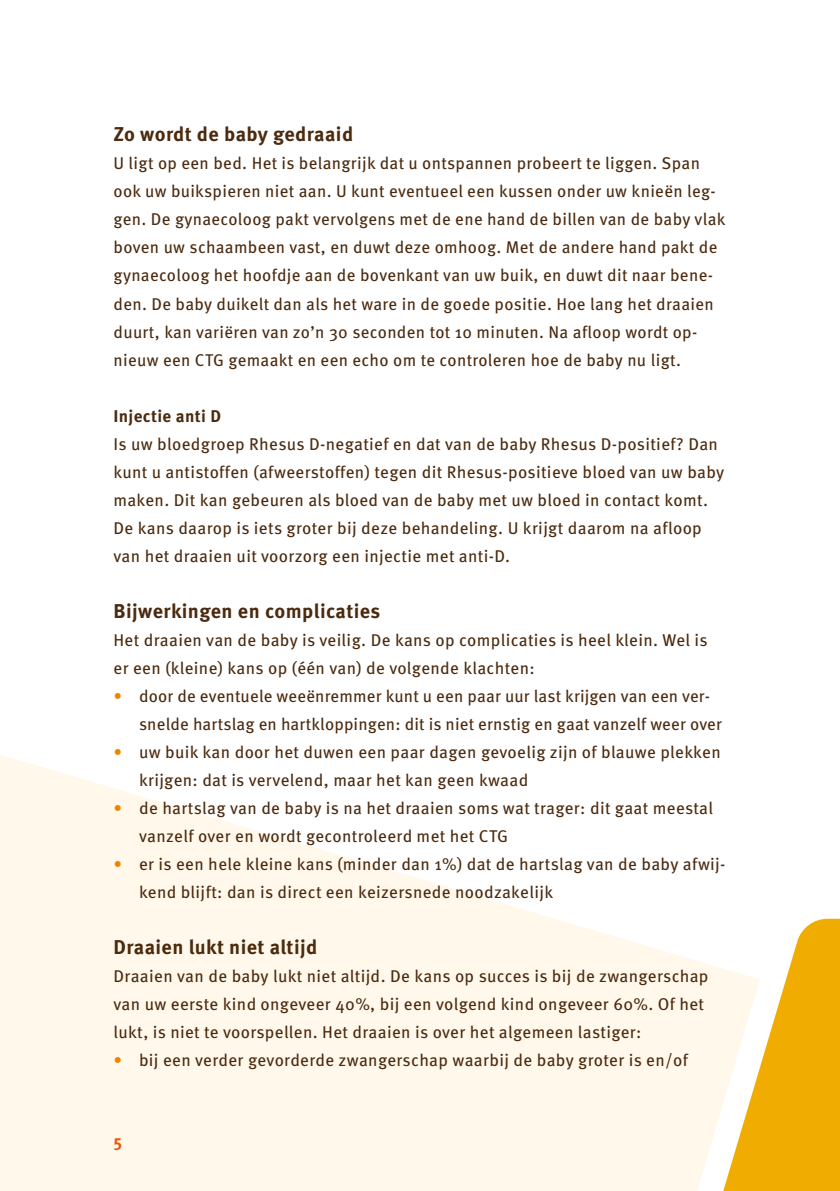
<style>
.page{position:relative;width:840px;height:1191px;background:#fff}
.page>*{position:absolute;margin:0;border:0;box-sizing:border-box;transform-origin:0 0}
.t1{font:700 20px "Meta Pro";letter-spacing:.02em;color:#4b2a0e}
.t2{font:17px/28px "Meta Pro";letter-spacing:.02em;color:#4b2a0e}
.t3{font:700 17px "Meta Pro";letter-spacing:.02em;color:#4b2a0e}
.t4{font:700 17px "Meta Pro";color:#ea560d}
.s1{color:#f08300}
</style>
<div class="page">
<svg style="left:0;top:755px;width:703px;height:436px;fill:#fff8eb"></svg>
<svg style="left:703px;top:918px;width:136px;height:273px"></svg>
<p class="t1" style="left:113px;top:119px;width:241px">Zo wordt de baby gedraaid</p>
<p class="t2" style="left:113px;top:148px;width:613px">U ligt op een bed. Het is belangrijk dat u ontspannen probeert te liggen. Span ook uw buikspieren niet aan. U kunt eventueel een kussen onder uw knieën leg&shy;gen. De gynaecoloog pakt vervolgens met de ene hand de billen van de baby vlak boven uw schaambeen vast, en duwt deze omhoog. Met de andere hand pakt de gynaecoloog het hoofdje aan de bovenkant van uw buik, en duwt dit naar bene&shy;den. De baby duikelt dan als het ware in de goede positie. Hoe lang het draaien duurt, kan variëren van zo’n 30 seconden tot 10 minuten. Na afloop wordt op&shy;nieuw een CTG gemaakt en een echo om te controleren hoe de baby nu ligt.</p>
<p class="t3" style="left:113px;top:402px;width:109px">Injectie anti D</p>
<p class="t2" style="left:113px;top:428px;width:612px">Is uw bloedgroep Rhesus D-negatief en dat van de baby Rhesus D-positief? Dan kunt u antistoffen (afweerstoffen) tegen dit Rhesus-positieve bloed van uw baby maken. Dit kan gebeuren als bloed van de baby met uw bloed in contact komt.<br>De kans daarop is iets groter bij deze behandeling. U krijgt daarom na afloop van het draaien uit voorzorg een injectie met anti-D.</p>
<p class="t1" style="left:113px;top:595px;width:268px">Bijwerkingen en complicaties</p>
<p class="t2" style="left:113px;top:624px;width:595px">Het draaien van de baby is veilig. De kans op complicaties is heel klein. Wel is er een (kleine) kans op (één van) de volgende klachten:</p>
<p class="t2" style="left:139px;top:680px;width:584px;text-indent:-26px"><span class="s1">•</span> door de eventuele weeënremmer kunt u een paar uur last krijgen van een ver&shy;snelde hartslag en hartkloppingen: dit is niet ernstig en gaat vanzelf weer over</p>
<p class="t2" style="left:139px;top:736px;width:583px;text-indent:-26px"><span class="s1">•</span> uw buik kan door het duwen een paar dagen gevoelig zijn of blauwe plekken krijgen: dat is vervelend, maar het kan geen kwaad</p>
<p class="t2" style="left:139px;top:792px;width:575px;text-indent:-26px"><span class="s1">•</span> de hartslag van de baby is na het draaien soms wat trager: dit gaat meestal vanzelf over en wordt gecontroleerd met het CTG</p>
<p class="t2" style="left:139px;top:848px;width:587px;text-indent:-26px"><span class="s1">•</span> er is een hele kleine kans (minder dan 1%) dat de hartslag van de baby afwij&shy;kend blijft: dan is direct een keizersnede noodzakelijk</p>
<p class="t1" style="left:113px;top:931px;width:205px">Draaien lukt niet altijd</p>
<p class="t2" style="left:113px;top:960px;width:596px">Draaien van de baby lukt niet altijd. De kans op succes is bij de zwangerschap van uw eerste kind ongeveer 40%, bij een volgend kind ongeveer 60%. Of het lukt, is niet te voorspellen. Het draaien is over het algemeen lastiger:</p>
<p class="t2" style="left:113px;top:1044px;width:576px"><span class="s1">•</span> bij een verder gevorderde zwangerschap waarbij de baby groter is en/of</p>
<p class="t4" style="left:113px;top:1127px;width:10px">5</p>
</div>
